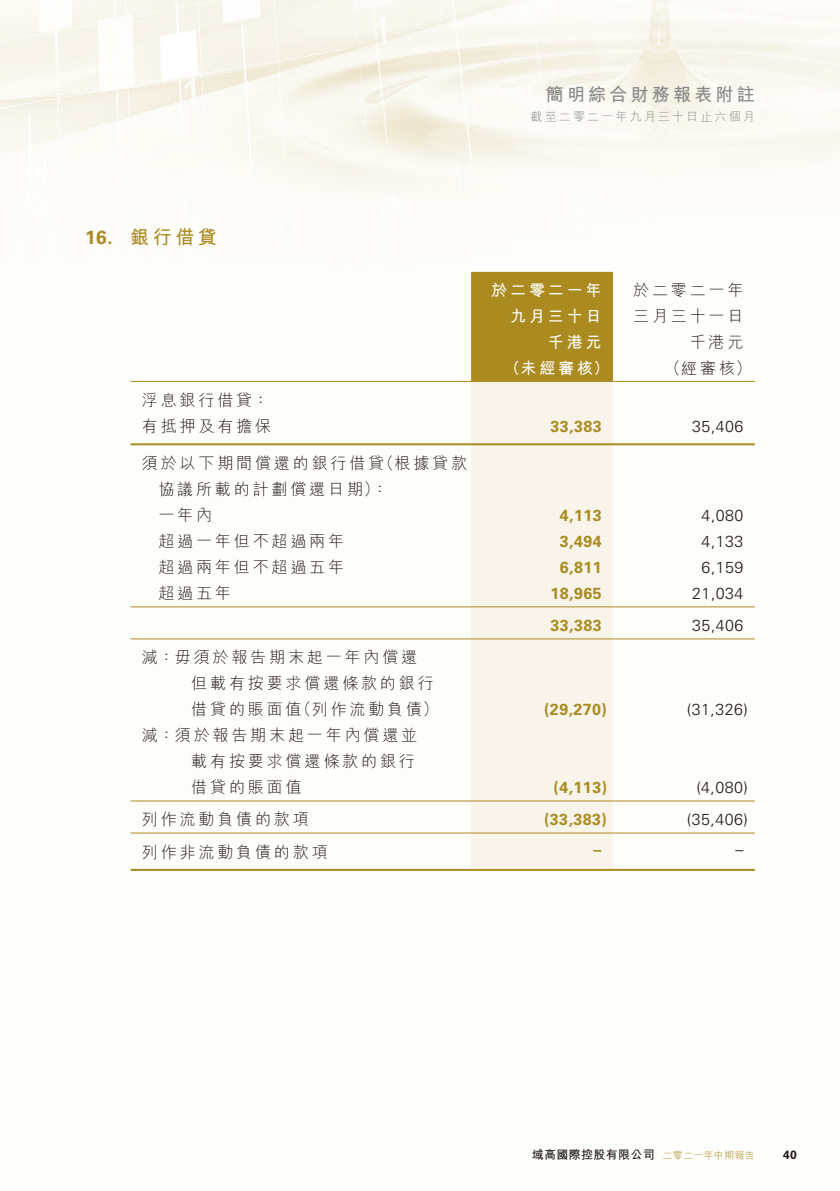
<style>
.page{position:relative;width:840px;height:1191px;background:#fff}
.page>*{position:absolute;margin:0;border:0;box-sizing:border-box;transform-origin:0 0}
.t1{font:700 19px "M Hei HK";color:#ab8b20}
.t2{font:700 19px "Univers LT Std";color:#ab8b20}
.t3{font:700 18px "M Hei HK";letter-spacing:.18em;color:#898989}
.t4{font:300 16px/26px "M Hei HK";letter-spacing:.18em;color:#231916;text-align:right}
.t5{font:300 16px "Univers LT Std";letter-spacing:.03em;color:#231916}
.t6{font:700 16px "Univers LT Std";letter-spacing:.03em;color:#ab8b20}
.t7{font:700 16px/26px "M Hei HK";letter-spacing:.18em;color:#fff;text-align:right}
.t8{font:300 12px "M Hei HK";letter-spacing:.18em;color:#898989}
.t9{font:700 12px "M Hei HK";letter-spacing:.03em;color:#231916}
.t10{font:700 12px "Univers LT Std";color:#231916}
.t11{font:300 10px "M Hei HK";letter-spacing:.03em;color:#ab8b20}
</style>
<div class="page">
<img style="left:0;top:0;width:839px;height:871px">
<div style="left:471px;top:272px;width:141px;height:109px;background:#ab8b20"></div>
<div style="left:471px;top:382px;width:141px;height:487px;background:#f8f4ea"></div>
<hr style="left:130px;top:381px;width:341px;height:1px;background:#ab8b20">
<hr style="left:471px;top:381px;width:141px;height:1px;background:#ab8b20">
<hr style="left:612px;top:381px;width:142px;height:1px;background:#ab8b20">
<hr style="left:130px;top:443px;width:341px;height:2px;background:#ab8b20">
<hr style="left:471px;top:443px;width:141px;height:2px;background:#ab8b20">
<hr style="left:612px;top:443px;width:142px;height:2px;background:#ab8b20">
<hr style="left:130px;top:606px;width:341px;height:1px;background:#ab8b20">
<hr style="left:471px;top:606px;width:141px;height:1px;background:#ab8b20">
<hr style="left:612px;top:606px;width:142px;height:1px;background:#ab8b20">
<hr style="left:130px;top:638px;width:341px;height:1px;background:#ab8b20">
<hr style="left:471px;top:638px;width:141px;height:1px;background:#ab8b20">
<hr style="left:612px;top:638px;width:142px;height:1px;background:#ab8b20">
<hr style="left:130px;top:800px;width:341px;height:1px;background:#ab8b20">
<hr style="left:471px;top:800px;width:141px;height:1px;background:#ab8b20">
<hr style="left:612px;top:800px;width:142px;height:1px;background:#ab8b20">
<hr style="left:130px;top:832px;width:341px;height:1px;background:#ab8b20">
<hr style="left:471px;top:832px;width:141px;height:1px;background:#ab8b20">
<hr style="left:612px;top:832px;width:142px;height:1px;background:#ab8b20">
<hr style="left:130px;top:869px;width:341px;height:2px;background:#ab8b20">
<hr style="left:471px;top:869px;width:141px;height:2px;background:#ab8b20">
<hr style="left:612px;top:869px;width:142px;height:2px;background:#ab8b20">
<p class="t3" style="left:545px;top:81px;width:210px">簡明綜合財務報表附註</p>
<p class="t8" style="left:530px;top:111px;width:226px">截至二零二一年九月三十日止六個月</p>
<p class="t2" style="left:85px;top:226px;width:29px">16.</p>
<p class="t1" style="left:130px;top:223px;width:88px">銀行借貸</p>
<p class="t4" style="left:142px;top:387px;width:128px">浮息銀行借貸：</p>
<p class="t4" style="left:142px;top:413px;width:131px">有抵押及有擔保</p>
<p class="t4" style="left:142px;top:450px;width:247px">須於以下期間償還的銀行借貸協議所載的計劃償還日期：(</p>
<p class="t4" style="left:378px;top:450px;width:90px">（根據貸款</p>
<p class="t4" style="left:158px;top:502px;width:55px">一年內</p>
<p class="t4" style="left:158px;top:528px;width:187px">超過一年但不超過兩年</p>
<p class="t4" style="left:158px;top:554px;width:187px">超過兩年但不超過五年</p>
<p class="t4" style="left:158px;top:580px;width:74px">超過五年</p>
<p class="t4" style="left:191px;top:644px;width:244px;text-align:left;text-indent:-49px">減：毋須於報告期末起一年內償還但載有按要求償還條款的銀行</p>
<p class="t4" style="left:191px;top:696px;width:112px">借貸的賬面值</p>
<p class="t4" style="left:142px;top:722px;width:277px">減：須於報告期末起一年內償還並</p>
<p class="t4" style="left:191px;top:748px;width:225px">載有按要求償還條款的銀行</p>
<p class="t4" style="left:295px;top:696px;width:145px">（列作流動負債(</p>
<p class="t4" style="left:191px;top:774px;width:112px">借貸的賬面值</p>
<p class="t4" style="left:142px;top:806px;width:168px">列作流動負債的款項</p>
<p class="t4" style="left:142px;top:838px;width:187px">列作非流動負債的款項</p>
<p class="t7" style="left:491px;top:275px;width:112px">於二零二一年九月三十日</p>
<p class="t4" style="left:632px;top:277px;width:112px">於二零二一年三月三十一日千港元</p>
<p class="t7" style="left:547px;top:327px;width:55px">千港元</p>
<p class="t7" style="left:504px;top:353px;width:107px">（未經審核）</p>
<p class="t4" style="left:664px;top:355px;width:88px">（經審核(</p>
<p class="t6" style="left:550px;top:417px;width:53px">33,383</p>
<p class="t5" style="left:692px;top:416px;width:53px">35,406</p>
<p class="t6" style="left:559px;top:506px;width:43px">4,113</p>
<p class="t5" style="left:701px;top:506px;width:43px">4,080</p>
<p class="t6" style="left:559px;top:532px;width:43px">3,494</p>
<p class="t5" style="left:701px;top:532px;width:43px">4,133</p>
<p class="t6" style="left:559px;top:558px;width:43px">6,811</p>
<p class="t5" style="left:701px;top:558px;width:43px">6,159</p>
<p class="t6" style="left:550px;top:584px;width:53px">18,965</p>
<p class="t5" style="left:692px;top:584px;width:53px">21,034</p>
<p class="t6" style="left:550px;top:616px;width:53px">33,383</p>
<p class="t5" style="left:692px;top:616px;width:53px">35,406</p>
<p class="t6" style="left:544px;top:700px;width:64px">)29,270(</p>
<p class="t5" style="left:686px;top:700px;width:62px">)31,326(</p>
<p class="t6" style="left:553px;top:778px;width:55px">)4,113(</p>
<p class="t5" style="left:696px;top:778px;width:53px">)4,080(</p>
<p class="t6" style="left:544px;top:810px;width:64px">)33,383(</p>
<p class="t5" style="left:686px;top:810px;width:62px">)35,406(</p>
<p class="t6" style="left:593px;top:840px;width:9px">–</p>
<p class="t5" style="left:735px;top:839px;width:9px">–</p>
<p class="t9" style="left:531px;top:1146px;width:125px">域高國際控股有限公司</p>
<p class="t11" style="left:662px;top:1150px;width:94px">二零二一年中期報告</p>
<p class="t10" style="left:782px;top:1148px;width:15px">40</p>
</div>
